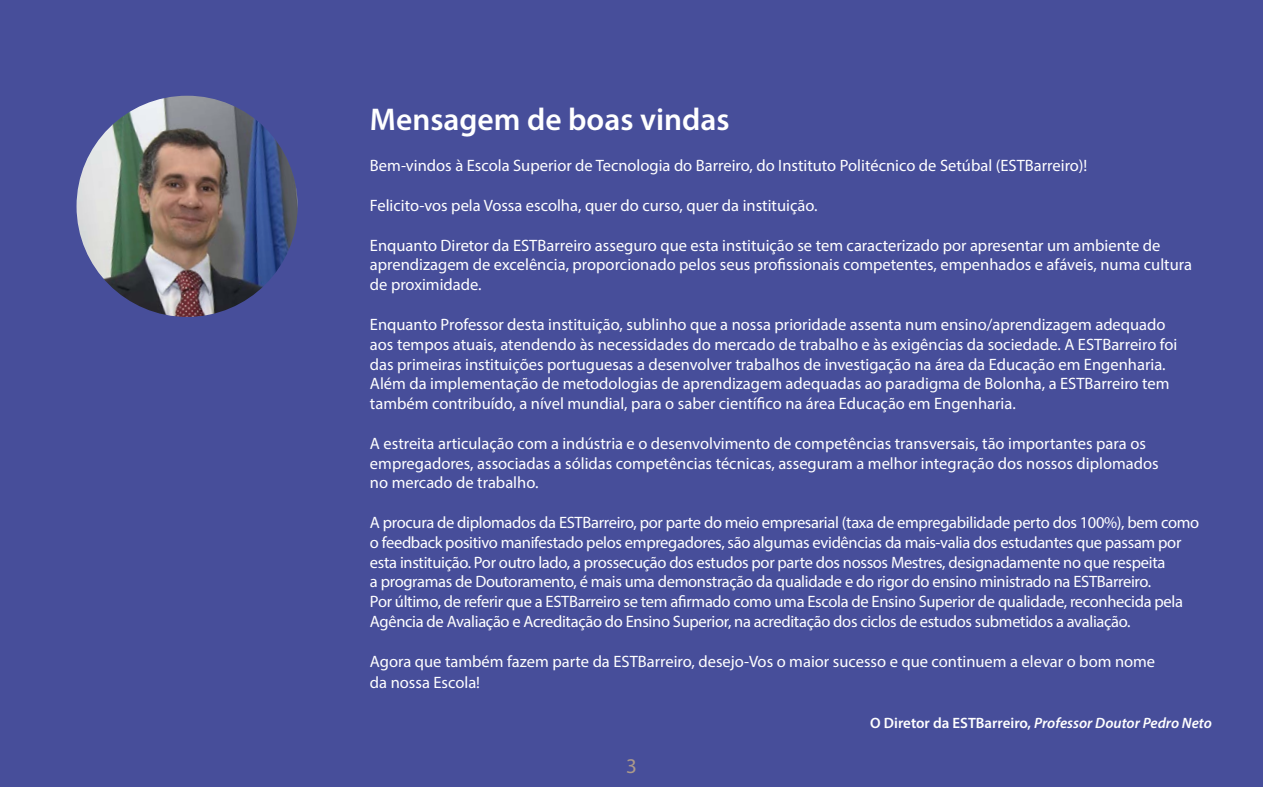
<style>
.page{position:relative;width:1263px;height:787px;background:#474e9a}
.page>*{position:absolute;margin:0;border:0;box-sizing:border-box;transform-origin:0 0}
.t1{font:600 31.5px "Myriad Pro";color:#fff}
.t2{font:21px "Myriad Pro";color:#ac9a8a}
.t3{font:16.5px/19.8px "Myriad Pro";color:#fff}
.t4{font:16.5px/19.8px "Myriad Pro";letter-spacing:-.02em;color:#fff}
.t5{font:italic 600 15px "Myriad Pro";color:#fff}
.s1{font-style:normal}
</style>
<div class="page">
<img style="left:77px;top:96px;width:221px;height:221px;border-radius:111px">
<h1 class="t1" style="left:370px;top:99px;width:361px">Mensagem de boas vindas</h1>
<p class="t3" style="left:370px;top:156px;width:719px">Bem-vindos à Escola Superior de Tecnologia do Barreiro, do Instituto Politécnico de Setúbal (ESTBarreiro)!</p>
<p class="t3" style="left:370px;top:195px;width:449px">Felicito-vos pela Vossa escolha, quer do curso, quer da instituição.</p>
<p class="t3" style="left:370px;top:235px;width:824px">Enquanto Diretor da ESTBarreiro asseguro que esta instituição se tem caracterizado por apresentar um ambiente de aprendizagem de excelência, proporcionado pelos seus profissionais competentes, empenhados e afáveis, numa cultura de proximidade.</p>
<p class="t3" style="left:370px;top:314px;width:809px">Enquanto Professor desta instituição, sublinho que a nossa prioridade assenta num ensino/aprendizagem adequado aos tempos atuais, atendendo às necessidades do mercado de trabalho e às exigências da sociedade. A ESTBarreiro foi das primeiras instituições portuguesas a desenvolver trabalhos de investigação na área da Educação em Engenharia.<br>Além da implementação de metodologias de aprendizagem adequadas ao paradigma de Bolonha, a ESTBarreiro tem também contribuído, a nível mundial, para o saber científico na área Educação em Engenharia.</p>
<p class="t3" style="left:370px;top:433px;width:790px">A estreita articulação com a indústria e o desenvolvimento de competências transversais, tão importantes para os empregadores, associadas a sólidas competências técnicas, asseguram a melhor integração dos nossos diplomados no mercado de trabalho.</p>
<p class="t4" style="left:370px;top:512px;width:831px">A procura de diplomados da ESTBarreiro, por parte do meio empresarial (taxa de empregabilidade perto dos 100%), bem como o feedback positivo manifestado pelos empregadores, são algumas evidências da mais-valia dos estudantes que passam por esta instituição. Por outro lado, a prossecução dos estudos por parte dos nossos Mestres, designadamente no que respeita<br>a programas de Doutoramento, é mais uma demonstração da qualidade e do rigor do ensino ministrado na ESTBarreiro.<br>Por último, de referir que a ESTBarreiro se tem afirmado como uma Escola de Ensino Superior de qualidade, reconhecida pela Agência de Avaliação e Acreditação do Ensino Superior, na acreditação dos ciclos de estudos submetidos a avaliação.</p>
<p class="t3" style="left:370px;top:650px;width:787px;line-height:21.6px">Agora que também fazem parte da ESTBarreiro, desejo-Vos o maior sucesso e que continuem a elevar o bom nome da nossa Escola!</p>
<p class="t5" style="left:870px;top:713px;width:343px"><span class="s1">O Diretor da ESTBarreiro,</span> Professor Doutor Pedro Neto</p>
<p class="t2" style="left:626px;top:753px;width:12px">3</p>
</div>
